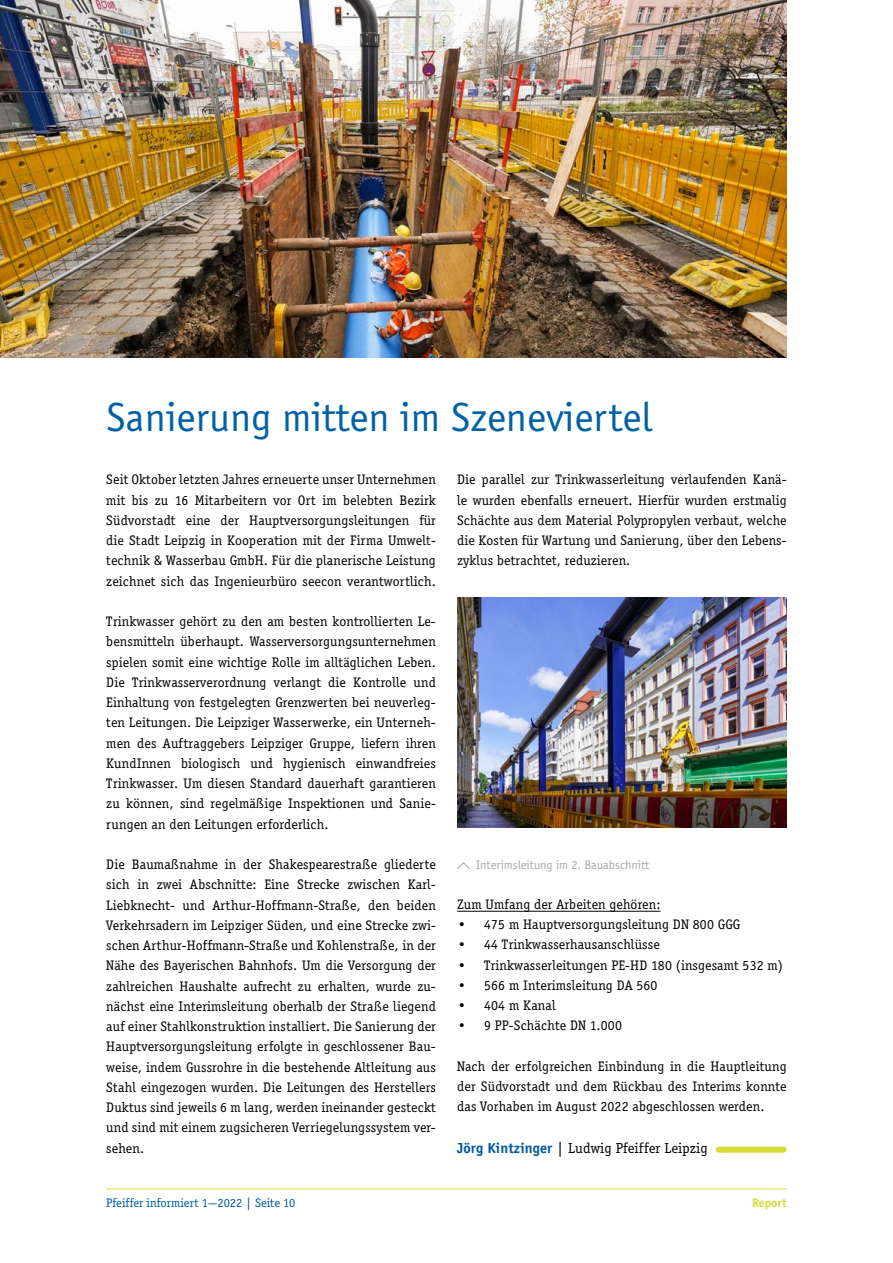
<style>
.page{position:relative;width:893px;height:1263px;background:#fff}
.page>*{position:absolute;margin:0;border:0;box-sizing:border-box;transform-origin:0 0}
.t1{font:42px "Officina Sans";color:#0061a7}
.t2{font:15px "Officina Serif";letter-spacing:.01em;color:#000}
.t3{font:14.25px/20.2px "Officina Serif";letter-spacing:.01em;color:#000;text-align:justify}
.t4{font:12.75px "Officina Serif";color:#005a9e}
.t5{font:12.75px "Officina Sans";color:#a8a8a7}
.t6{font:700 12.75px "Officina Sans";color:#d7db35}
.s1{font-family:"Officina Sans";font-weight:700;color:#005a9e}
</style>
<div class="page">
<img style="left:0;top:0;width:787px;height:357px">
<img style="left:457px;top:597px;width:330px;height:231px">
<hr style="left:107px;top:1188px;width:679px;height:1px;background:#d7db35">
<svg style="left:457px;top:862px;width:13px;height:8px"></svg>
<hr style="left:457px;top:911px;width:203px;height:1px;background:#000">
<div style="left:719px;top:1146px;width:65px;height:6px;background:#d7db35"></div>
<h1 class="t1" style="left:106px;top:394px;width:547px">Sanierung mitten im Szeneviertel</h1>
<p class="t3" style="left:106px;top:470px;width:331px">Seit Oktober letzten Jahres erneuerte unser Unternehmen mit bis zu 16 Mitarbeitern vor Ort im belebten Bezirk Südvorstadt eine der Hauptversorgungsleitungen für die Stadt Leipzig in Kooperation mit der Firma Umwelt&shy;technik &amp; Wasserbau GmbH. Für die planerische Leistung zeichnet sich das Ingenieurbüro seecon verantwortlich.</p>
<p class="t3" style="left:106px;top:611px;width:331px">Trinkwasser gehört zu den am besten kontrollierten Le&shy;bensmitteln überhaupt. Wasserversorgungsunternehmen spielen somit eine wichtige Rolle im alltäglichen Leben.<br>Die Trinkwasserverordnung verlangt die Kontrolle und Einhaltung von festgelegten Grenzwerten bei neuverleg&shy;ten Leitungen. Die Leipziger Wasserwerke, ein Unterneh&shy;men des Auftraggebers Leipziger Gruppe, liefern ihren KundInnen biologisch und hygienisch einwandfreies Trinkwasser. Um diesen Standard dauerhaft garantieren zu können, sind regelmäßige Inspektionen und Sanie&shy;rungen an den Leitungen erforderlich.</p>
<p class="t3" style="left:106px;top:854px;width:331px">Die Baumaßnahme in der Shakespearestraße gliederte sich in zwei Abschnitte: Eine Strecke zwischen Karl-Liebknecht- und Arthur-Hoffmann-Straße, den beiden Verkehrsadern im Leipziger Süden, und eine Strecke zwi&shy;schen Arthur-Hoffmann-Straße und Kohlenstraße, in der Nähe des Bayerischen Bahnhofs. Um die Versorgung der zahlreichen Haushalte aufrecht zu erhalten, wurde zu&shy;nächst eine Interimsleitung oberhalb der Straße liegend auf einer Stahlkonstruktion installiert. Die Sanierung der Hauptversorgungsleitung erfolgte in geschlossener Bau&shy;weise, indem Gussrohre in die bestehende Altleitung aus Stahl eingezogen wurden. Die Leitungen des Herstellers Duktus sind jeweils 6 m lang, werden ineinander gesteckt und sind mit einem zugsicheren Verriegelungssystem ver&shy;sehen.</p>
<p class="t3" style="left:457px;top:470px;width:331px">Die parallel zur Trinkwasserleitung verlaufenden Kanä&shy;le wurden ebenfalls erneuert. Hierfür wurden erstmalig Schächte aus dem Material Polypropylen verbaut, welche die Kosten für Wartung und Sanierung, über den Lebens&shy;zyklus betrachtet, reduzieren.</p>
<p class="t5" style="left:476px;top:858px;width:175px">Interimsleitung im 2. Bauabschnitt</p>
<p class="t3" style="left:457px;top:894px;width:205px">Zum Umfang der Arbeiten gehören:</p>
<p class="t3" style="left:457px;top:914px;width:285px">• 475 m Hauptversorgungsleitung DN 800 GGG</p>
<p class="t3" style="left:457px;top:935px;width:204px">• 44 Trinkwasserhausanschlüsse</p>
<p class="t3" style="left:457px;top:955px;width:327px">• Trinkwasserleitungen PE-HD 180 (insgesamt 532 m)</p>
<p class="t3" style="left:457px;top:975px;width:202px">• 566 m Interimsleitung DA 560</p>
<p class="t3" style="left:457px;top:995px;width:100px">• 404 m Kanal</p>
<p class="t3" style="left:457px;top:1016px;width:166px">• 9 PP-Schächte DN 1.000</p>
<p class="t3" style="left:457px;top:1056px;width:331px">Nach der erfolgreichen Einbindung in die Hauptleitung der Südvorstadt und dem Rückbau des Interims konnte das Vorhaben im August 2022 abgeschlossen werden.</p>
<p class="t2" style="left:457px;top:1139px;width:252px"><span class="s1">Jörg Kintzinger</span> | Ludwig Pfeiffer Leipzig</p>
<p class="t4" style="left:106px;top:1195px;width:190px">Pfeiffer informiert 1—2022 | Seite 10</p>
<p class="t6" style="left:752px;top:1195px;width:36px">Report</p>
</div>
